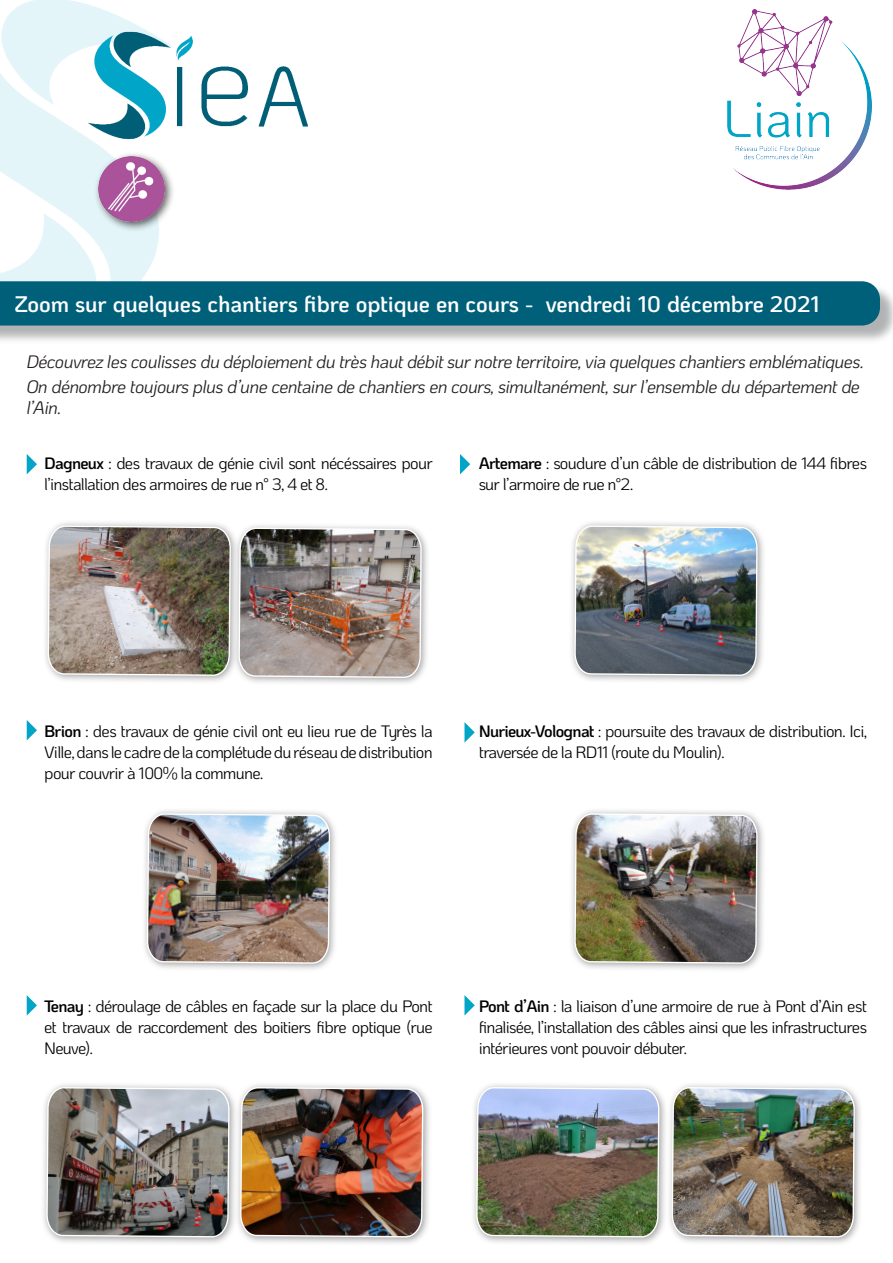
<style>
.page{position:relative;width:893px;height:1263px;background:#fff}
.page>*{position:absolute;margin:0;border:0;box-sizing:border-box;transform-origin:0 0}
.t1{font:600 22.5px "Ko Ho";letter-spacing:-.005em;color:#fff}
.t2{font:italic 18px/21px "Ko Ho";letter-spacing:-.035em;color:#231f20}
.t3{font:16.5px/21px "Ko Ho";letter-spacing:-.045em;color:#000}
.s1{font-weight:600}
</style>
<div class="page">
<img style="left:0;top:0;width:159px;height:281px">
<div style="left:0;top:283px;width:893px;height:61px;background:#97999c;opacity:.75"></div>
<div style="left:0;top:281px;width:880px;height:44px;background:#006079"></div>
<svg style="left:27px;top:720px;width:10px;height:20px"></svg>
<svg style="left:460px;top:454px;width:10px;height:20px"></svg>
<div style="left:42px;top:520px;width:197px;height:164px;background:#535355;opacity:.54"></div>
<img style="left:47px;top:525px;width:184px;height:152px">
<div style="left:233px;top:522px;width:197px;height:164px;background:#535355;opacity:.54"></div>
<img style="left:238px;top:527px;width:183px;height:152px">
<div style="left:142px;top:808px;width:197px;height:164px;background:#535355;opacity:.54"></div>
<img style="left:146px;top:813px;width:184px;height:151px">
<svg style="left:27px;top:454px;width:10px;height:20px"></svg>
<svg style="left:464px;top:722px;width:11px;height:21px"></svg>
<svg style="left:27px;top:995px;width:10px;height:21px"></svg>
<div style="left:569px;top:808px;width:197px;height:164px;background:#535355;opacity:.54"></div>
<img style="left:574px;top:813px;width:183px;height:151px">
<div style="left:41px;top:1082px;width:197px;height:164px;background:#535355;opacity:.54"></div>
<img style="left:46px;top:1086px;width:183px;height:152px">
<div style="left:235px;top:1082px;width:197px;height:164px;background:#535355;opacity:.54"></div>
<img style="left:239px;top:1086px;width:184px;height:152px">
<svg style="left:464px;top:995px;width:11px;height:20px"></svg>
<div style="left:666px;top:1082px;width:197px;height:164px;background:#535355;opacity:.54"></div>
<img style="left:671px;top:1086px;width:184px;height:152px">
<div style="left:471px;top:1082px;width:197px;height:164px;background:#535355;opacity:.54"></div>
<img style="left:475px;top:1086px;width:184px;height:152px">
<div style="left:569px;top:520px;width:197px;height:164px;background:#535355;opacity:.54"></div>
<img style="left:574px;top:525px;width:183px;height:152px">
<img style="left:84px;top:15px;width:224px;height:137px">
<div style="left:93px;top:152px;width:82px;height:81px;background:#231f20;opacity:.75"></div>
<img style="left:99px;top:156px;width:65px;height:66px">
<img style="left:727px;top:9px;width:145px;height:180px">
<p class="t1" style="left:15px;top:285px;width:806px">Zoom sur quelques chantiers fibre optique en cours - vendredi 10 décembre 2021</p>
<p class="t2" style="left:26px;top:351px;width:839px">Découvrez les coulisses du déploiement du très haut débit sur notre territoire, via quelques chantiers emblématiques.</p>
<p class="t2" style="left:26px;top:376px;width:835px">On dénombre toujours plus d’une centaine de chantiers en cours, simultanément, sur l’ensemble du département de l’Ain.</p>
<p class="t3" style="left:44px;top:453px;width:390px"><span class="s1">Dagneux</span> : des travaux de génie civil sont nécéssaires pour l’installation des armoires de rue n° 3, 4 et 8.</p>
<p class="t3" style="left:479px;top:453px;width:390px"><span class="s1">Artemare</span> : soudure d’un câble de distribution de 144 fibres sur l’armoire de rue n°2.</p>
<p class="t3" style="left:44px;top:721px;width:390px;text-align:justify"><span class="s1">Brion</span> : des travaux de génie civil ont eu lieu rue de Tyrès la Ville, dans le cadre de la complétude du réseau de distribution pour couvrir à 100% la commune.</p>
<p class="t3" style="left:479px;top:721px;width:390px"><span class="s1">Nurieux-Volognat</span> : poursuite des travaux de distribution. Ici, traversée de la RD11 (route du Moulin).</p>
<p class="t3" style="left:44px;top:996px;width:390px;text-align:justify"><span class="s1">Tenay</span> : déroulage de câbles en façade sur la place du Pont et travaux de raccordement des boitiers fibre optique (rue Neuve).</p>
<p class="t3" style="left:479px;top:996px;width:390px;text-align:justify"><span class="s1">Pont d’Ain</span> : la liaison d’une armoire de rue à Pont d’Ain est finalisée, l’installation des câbles ainsi que les infrastructures intérieures vont pouvoir débuter.</p>
</div>
